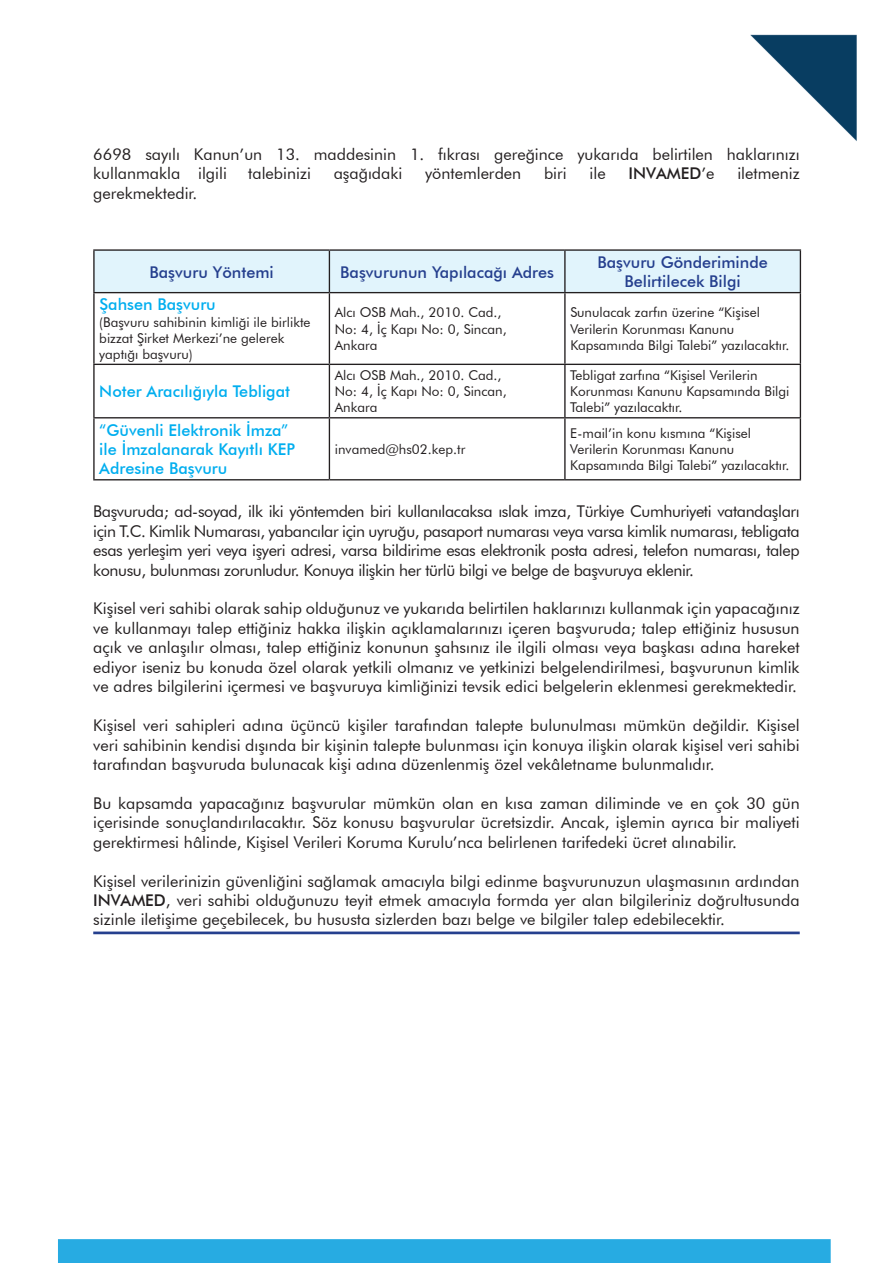
<style>
.page{position:relative;width:893px;height:1263px;background:#fff}
.page>*{position:absolute;margin:0;border:0;box-sizing:border-box;transform-origin:0 0}
.t1{font:16.2px/19.5px "Futura BT";color:#231f20;text-align:justify}
.t2{font:500 16.2px/19.5px "Futura BT";color:#00aeef}
.t3{font:500 16.2px/19.5px "Futura BT";color:#253f8e;text-align:center}
.t4{font:500 16.2px "Futura BT";color:#231f20}
.t5{font:13.5px/16.2px "Futura BT";color:#231f20}
.s1{font-weight:400}
.s2{font-weight:500}
</style>
<div class="page">
<img style="left:58px;top:34px;width:799px;height:1229px">
<div style="left:95px;top:251px;width:705px;height:41px;background:#e1f4fc"></div>
<hr style="left:93px;top:249px;width:236px;height:2px;background:#231f20">
<hr style="left:93px;top:251px;width:2px;height:41px;background:#231f20">
<hr style="left:329px;top:249px;width:236px;height:2px;background:#231f20">
<hr style="left:329px;top:251px;width:1px;height:41px;background:#231f20">
<hr style="left:565px;top:249px;width:236px;height:2px;background:#231f20">
<hr style="left:564px;top:251px;width:2px;height:41px;background:#231f20">
<hr style="left:800px;top:251px;width:1px;height:41px;background:#231f20">
<hr style="left:93px;top:292px;width:236px;height:1px;background:#231f20">
<hr style="left:93px;top:293px;width:2px;height:71px;background:#231f20">
<hr style="left:329px;top:292px;width:236px;height:1px;background:#231f20">
<hr style="left:329px;top:293px;width:1px;height:71px;background:#231f20">
<hr style="left:565px;top:292px;width:236px;height:1px;background:#231f20">
<hr style="left:564px;top:293px;width:2px;height:71px;background:#231f20">
<hr style="left:800px;top:293px;width:1px;height:71px;background:#231f20">
<hr style="left:93px;top:364px;width:236px;height:1px;background:#231f20">
<hr style="left:93px;top:365px;width:2px;height:52px;background:#231f20">
<hr style="left:329px;top:364px;width:236px;height:1px;background:#231f20">
<hr style="left:329px;top:365px;width:1px;height:52px;background:#231f20">
<hr style="left:565px;top:364px;width:236px;height:1px;background:#231f20">
<hr style="left:564px;top:365px;width:2px;height:52px;background:#231f20">
<hr style="left:800px;top:365px;width:1px;height:52px;background:#231f20">
<hr style="left:93px;top:417px;width:236px;height:1px;background:#231f20">
<hr style="left:93px;top:418px;width:2px;height:61px;background:#231f20">
<hr style="left:329px;top:417px;width:236px;height:1px;background:#231f20">
<hr style="left:329px;top:418px;width:1px;height:61px;background:#231f20">
<hr style="left:565px;top:417px;width:236px;height:1px;background:#231f20">
<hr style="left:564px;top:418px;width:2px;height:61px;background:#231f20">
<hr style="left:800px;top:418px;width:1px;height:61px;background:#231f20">
<hr style="left:93px;top:479px;width:236px;height:1px;background:#231f20">
<hr style="left:329px;top:479px;width:236px;height:1px;background:#231f20">
<hr style="left:565px;top:479px;width:236px;height:1px;background:#231f20">
<hr style="left:93px;top:931px;width:707px;height:3px;background:#253f8e">
<p class="t1" style="left:93px;top:144px;width:708px">6698 sayılı Kanun’un 13. maddesinin 1. fıkrası gereğince yukarıda belirtilen haklarınızı kullanmakla ilgili</p>
<p class="t1" style="left:248px;top:164px;width:64px">talebinizi</p>
<p class="t1" style="left:334px;top:164px;width:70px">aşağıdaki</p>
<p class="t1" style="left:425px;top:164px;width:98px">yöntemlerden</p>
<p class="t1" style="left:544px;top:164px;width:24px">biri</p>
<p class="t1" style="left:590px;top:164px;width:18px">ile</p>
<p class="t4" style="left:628px;top:164px;width:88px">INVAMED<span class="s1">’e</span></p>
<p class="t1" style="left:737px;top:164px;width:64px">iletmeniz</p>
<p class="t1" style="left:93px;top:183px;width:106px">gerekmektedir.</p>
<p class="t3" style="left:150px;top:262px;width:126px">Başvuru Yöntemi</p>
<p class="t3" style="left:340px;top:262px;width:215px">Başvurunun Yapılacağı Adres</p>
<p class="t3" style="left:597px;top:252px;width:172px">Başvuru Gönderiminde<br>Belirtilecek Bilgi</p>
<p class="t2" style="left:99px;top:295px;width:118px">Şahsen Başvuru</p>
<p class="t5" style="left:99px;top:313px;width:213px">(Başvuru sahibinin kimliği ile birlikte bizzat Şirket Merkezi’ne gelerek yaptığı başvuru)</p>
<p class="t5" style="left:335px;top:304px;width:173px">Alcı OSB Mah., 2010. Cad.,<br>No: 4, İç Kapı No: 0, Sincan,<br>Ankara</p>
<p class="t5" style="left:570px;top:304px;width:221px">Sunulacak zarfın üzerine “Kişisel<br>Verilerin Korunması Kanunu<br>Kapsamında Bilgi Talebi” yazılacaktır.</p>
<p class="t2" style="left:99px;top:382px;width:192px">Noter Aracılığıyla Tebligat</p>
<p class="t5" style="left:335px;top:367px;width:173px">Alcı OSB Mah., 2010. Cad.,<br>No: 4, İç Kapı No: 0, Sincan,<br>Ankara</p>
<p class="t5" style="left:570px;top:367px;width:221px">Tebligat zarfına “Kişisel Verilerin<br>Korunması Kanunu Kapsamında Bilgi<br>Talebi” yazılacaktır.</p>
<p class="t2" style="left:99px;top:420px;width:197px">“Güvenli Elektronik İmza” ile İmzalanarak Kayıtlı KEP<br>Adresine Başvuru</p>
<p class="t5" style="left:570px;top:425px;width:221px">E-mail’in konu kısmına “Kişisel<br>Verilerin Korunması Kanunu<br>Kapsamında Bilgi Talebi” yazılacaktır.</p>
<p class="t1" style="left:93px;top:501px;width:708px">Başvuruda; ad-soyad, ilk iki yöntemden biri kullanılacaksa ıslak imza, Türkiye Cumhuriyeti vatandaşları için T.C. Kimlik Numarası, yabancılar için uyruğu, pasaport numarası veya varsa kimlik numarası, tebligata esas yerleşim yeri veya işyeri adresi, varsa bildirime esas elektronik posta adresi, telefon numarası, talep konusu, bulunması zorunludur. Konuya ilişkin her türlü bilgi ve belge de başvuruya eklenir.</p>
<p class="t1" style="left:93px;top:599px;width:708px">Kişisel veri sahibi olarak sahip olduğunuz ve yukarıda belirtilen haklarınızı kullanmak için yapacağınız ve kullanmayı talep ettiğiniz hakka ilişkin açıklamalarınızı içeren başvuruda; talep ettiğiniz hususun açık ve anlaşılır olması, talep ettiğiniz konunun şahsınız ile ilgili olması veya başkası adına hareket ediyor iseniz bu konuda özel olarak yetkili olmanız ve yetkinizi belgelendirilmesi, başvurunun kimlik ve adres bilgilerini içermesi ve başvuruya kimliğinizi tevsik edici belgelerin eklenmesi gerekmektedir.</p>
<p class="t1" style="left:93px;top:715px;width:708px">Kişisel veri sahipleri adına üçüncü kişiler tarafından talepte bulunulması mümkün değildir. Kişisel veri sahibinin kendisi dışında bir kişinin talepte bulunması için konuya ilişkin olarak kişisel veri sahibi tarafından başvuruda bulunacak kişi adına düzenlenmiş özel vekâletname bulunmalıdır.</p>
<p class="t1" style="left:93px;top:793px;width:708px">Bu kapsamda yapacağınız başvurular mümkün olan en kısa zaman diliminde ve en çok 30 gün içerisinde sonuçlandırılacaktır. Söz konusu başvurular ücretsizdir. Ancak, işlemin ayrıca bir maliyeti gerektirmesi hâlinde, Kişisel Verileri Koruma Kurulu’nca belirlenen tarifedeki ücret alınabilir.</p>
<p class="t1" style="left:93px;top:871px;width:708px">Kişisel verilerinizin güvenliğini sağlamak amacıyla bilgi edinme başvurunuzun ulaşmasının ardından <span class="s2">INVAMED</span>, veri sahibi olduğunuzu teyit etmek amacıyla formda yer alan bilgileriniz doğrultusunda sizinle iletişime geçebilecek, bu hususta sizlerden bazı belge ve bilgiler talep edebilecektir.</p>
<p class="t5" style="left:335px;top:441px;width:132px">invamed@hs02.kep.tr</p>
</div>
